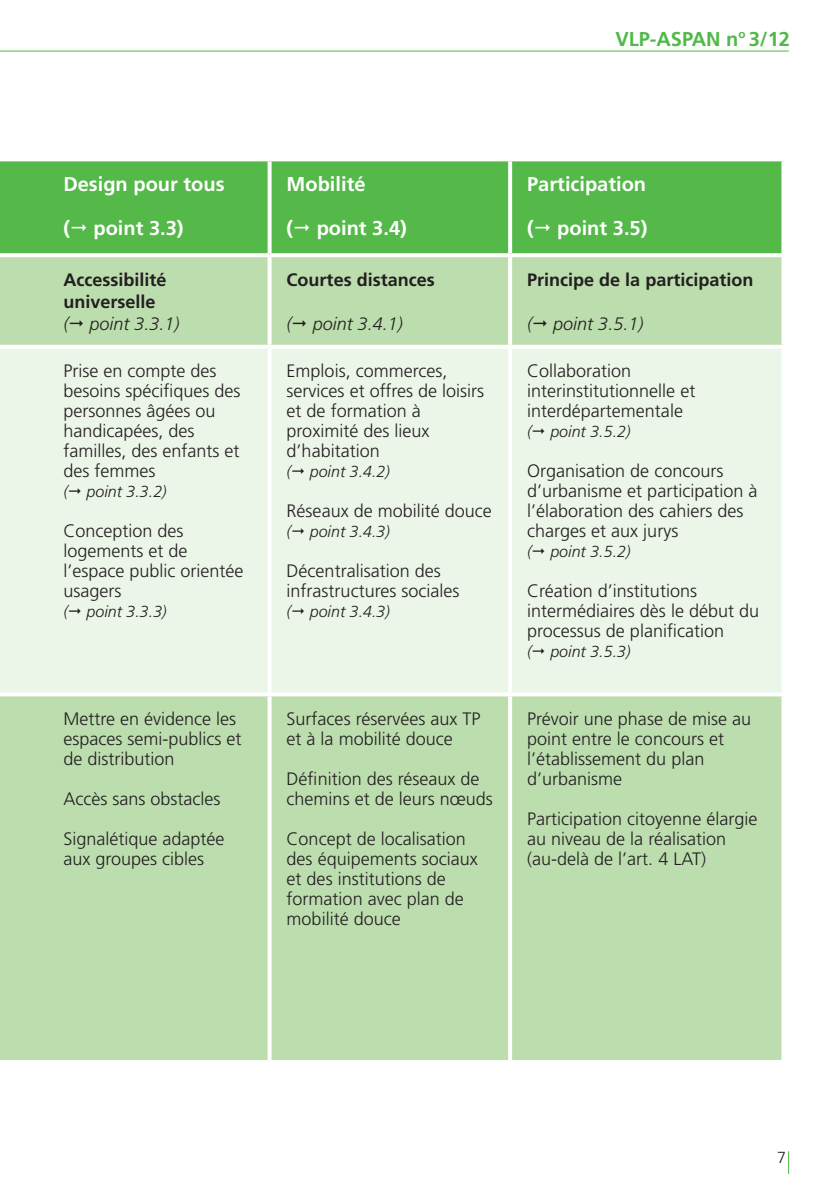
<style>
.page{position:relative;width:840px;height:1191px;background:#fff}
.page>*{position:absolute;margin:0;border:0;box-sizing:border-box;transform-origin:0 0}
.t1{font:700 20px "Frutiger LT Std";color:#fff}
.t2{font:700 20px "Frutiger LT Std";color:#51b948}
.t3{font:300 18px/20px "Frutiger LT Std";color:#231f20}
.t4{font:700 18px/22px "Frutiger LT Std";color:#231f20}
.t5{font:italic 300 18px "Frutiger LT Std";color:#231f20}
.t6{font:italic 300 16px "Frutiger LT Std";color:#231f20}
.t7{font:300 16px "Frutiger LT Std";color:#231f20}
</style>
<div class="page">
<hr style="left:0;top:51px;width:788px;height:1px;background:#51b948">
<div style="left:0;top:161px;width:781px;height:92px;background:#54b949"></div>
<div style="left:0;top:257px;width:781px;height:803px;background:#bcddae"></div>
<div style="left:0;top:349px;width:781px;height:343px;background:#ebf5e8"></div>
<svg style="left:267px;top:161px;width:4px;height:92px"></svg>
<svg style="left:508px;top:161px;width:4px;height:92px"></svg>
<svg style="left:781px;top:161px;width:3px;height:92px"></svg>
<svg style="left:0;top:253px;width:269px;height:1px"></svg>
<svg style="left:269px;top:253px;width:241px;height:4px"></svg>
<svg style="left:267px;top:257px;width:4px;height:88px"></svg>
<svg style="left:510px;top:253px;width:274px;height:2px"></svg>
<hr style="left:508px;top:257px;width:4px;height:88px;background:#fff">
<svg style="left:781px;top:257px;width:2px;height:88px"></svg>
<hr style="left:0;top:345px;width:269px;height:4px;background:#fff">
<hr style="left:269px;top:345px;width:241px;height:4px;background:#fff">
<svg style="left:267px;top:349px;width:4px;height:343px"></svg>
<hr style="left:510px;top:345px;width:275px;height:4px;background:#fff">
<hr style="left:508px;top:349px;width:4px;height:343px;background:#fff">
<hr style="left:0;top:692px;width:269px;height:4px;background:#fff">
<hr style="left:269px;top:692px;width:241px;height:4px;background:#fff">
<svg style="left:267px;top:696px;width:4px;height:364px"></svg>
<hr style="left:510px;top:692px;width:275px;height:4px;background:#fff">
<hr style="left:508px;top:696px;width:4px;height:364px;background:#fff">
<svg style="left:781px;top:696px;width:2px;height:364px"></svg>
<svg style="left:72px;top:224px;width:14px;height:8px"></svg>
<svg style="left:295px;top:224px;width:14px;height:8px"></svg>
<svg style="left:535px;top:224px;width:14px;height:8px"></svg>
<svg style="left:70px;top:320px;width:13px;height:6px"></svg>
<svg style="left:293px;top:320px;width:13px;height:6px"></svg>
<svg style="left:533px;top:320px;width:13px;height:6px"></svg>
<svg style="left:69px;top:488px;width:12px;height:6px"></svg>
<svg style="left:69px;top:608px;width:12px;height:6px"></svg>
<svg style="left:292px;top:468px;width:12px;height:6px"></svg>
<svg style="left:292px;top:528px;width:12px;height:6px"></svg>
<svg style="left:292px;top:608px;width:12px;height:6px"></svg>
<svg style="left:532px;top:428px;width:12px;height:6px"></svg>
<svg style="left:532px;top:548px;width:12px;height:6px"></svg>
<svg style="left:532px;top:648px;width:12px;height:6px"></svg>
<p class="t2" style="left:615px;top:27px;width:176px">VLP-ASPAN n<sup>o</sup> 3/12</p>
<p class="t1" style="left:63px;top:173px;width:163px">Design pour tous</p>
<p class="t1" style="left:63px;top:217px;width:122px">( point 3.3)</p>
<p class="t4" style="left:63px;top:268px;width:104px">Accessibilité universelle</p>
<p class="t5" style="left:63px;top:313px;width:118px">( point 3.3.1)</p>
<p class="t3" style="left:63px;top:361px;width:179px">Prise en compte des besoins spécifiques des personnes âgées ou handicapées, des familles, des enfants et des femmes</p>
<p class="t6" style="left:63px;top:482px;width:105px">( point 3.3.2)</p>
<p class="t3" style="left:63px;top:521px;width:182px">Conception des logements et de l’espace public orientée usagers</p>
<p class="t6" style="left:63px;top:602px;width:105px">( point 3.3.3)</p>
<p class="t3" style="left:63px;top:709px;width:180px">Mettre en évidence les espaces semi-publics et de distribution</p>
<p class="t3" style="left:63px;top:789px;width:159px">Accès sans obstacles</p>
<p class="t3" style="left:63px;top:829px;width:163px">Signalétique adaptée aux groupes cibles</p>
<p class="t1" style="left:286px;top:173px;width:80px">Mobilité</p>
<p class="t1" style="left:286px;top:217px;width:122px">( point 3.4)</p>
<p class="t4" style="left:286px;top:268px;width:149px">Courtes distances</p>
<p class="t5" style="left:286px;top:313px;width:118px">( point 3.4.1)</p>
<p class="t3" style="left:286px;top:361px;width:199px">Emplois, commerces, services et offres de loisirs et de formation à proximité des lieux d’habitation</p>
<p class="t6" style="left:286px;top:462px;width:105px">( point 3.4.2)</p>
<p class="t3" style="left:286px;top:501px;width:207px">Réseaux de mobilité douce</p>
<p class="t6" style="left:286px;top:522px;width:105px">( point 3.4.3)</p>
<p class="t3" style="left:286px;top:561px;width:174px">Décentralisation des infrastructures sociales</p>
<p class="t6" style="left:286px;top:602px;width:105px">( point 3.4.3)</p>
<p class="t3" style="left:286px;top:709px;width:195px">Surfaces réservées aux TP et à la mobilité douce</p>
<p class="t3" style="left:286px;top:769px;width:208px">Définition des réseaux de chemins et de leurs nœuds</p>
<p class="t3" style="left:286px;top:829px;width:193px">Concept de localisation des équipements sociaux et des institutions de formation avec plan de mobilité douce</p>
<p class="t1" style="left:527px;top:173px;width:120px">Participation</p>
<p class="t1" style="left:527px;top:217px;width:122px">( point 3.5)</p>
<p class="t4" style="left:527px;top:268px;width:228px">Principe de la participation</p>
<p class="t5" style="left:527px;top:313px;width:118px">( point 3.5.1)</p>
<p class="t3" style="left:527px;top:361px;width:169px">Collaboration interinstitutionnelle et interdépartementale</p>
<p class="t6" style="left:527px;top:422px;width:105px">( point 3.5.2)</p>
<p class="t3" style="left:527px;top:461px;width:232px">Organisation de concours d’urbanisme et participation à l’élaboration des cahiers des charges et aux jurys</p>
<p class="t6" style="left:527px;top:542px;width:105px">( point 3.5.2)</p>
<p class="t3" style="left:527px;top:581px;width:233px">Création d’institutions intermédiaires dès le début du processus de planification</p>
<p class="t6" style="left:527px;top:642px;width:105px">( point 3.5.3)</p>
<p class="t3" style="left:527px;top:709px;width:225px">Prévoir une phase de mise au point entre le concours et l’établissement du plan d’urbanisme</p>
<p class="t3" style="left:527px;top:809px;width:231px">Participation citoyenne élargie au niveau de la réalisation (au-delà de l’art. 4 LAT)</p>
<p class="t7" style="left:776px;top:1148px;width:10px">7</p>
</div>
